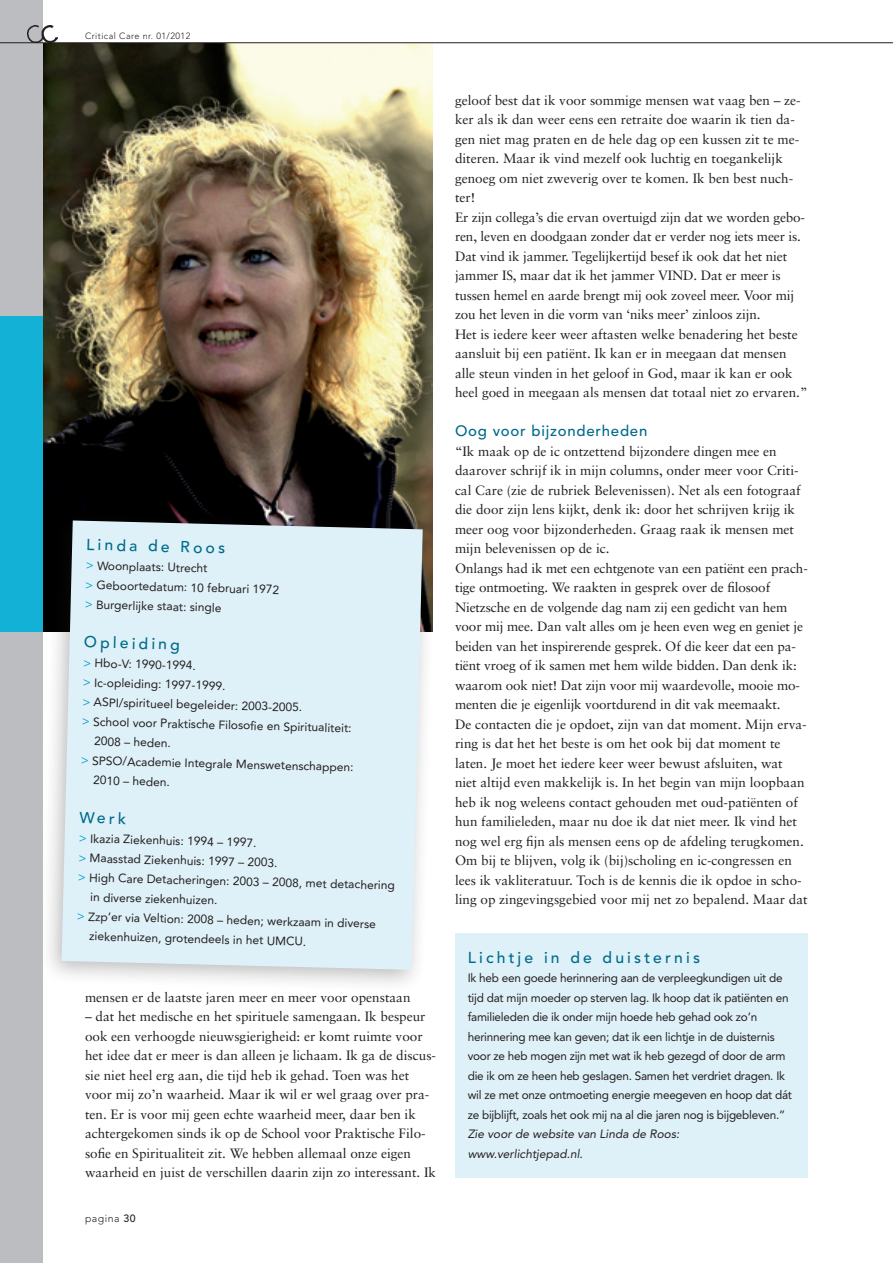
<style>
.page{position:relative;width:893px;height:1263px;background:#fff}
.page>*{position:absolute;margin:0;border:0;box-sizing:border-box;transform-origin:0 0}
._04_Tussenkop{font:500 15.75px "Avenir";color:#006b8b}
._10_Kaderkop{font:500 15.75px "Avenir";letter-spacing:.2em;color:#006b8b}
._04_Tussenkop-2{font:500 15px "Avenir";letter-spacing:.05em;color:#006b8b}
.Standaard{font:13.5px/19.5px "Sabon";color:#231f20}
.Kader_los_plat{font:12px/19.5px "Avenir";letter-spacing:-.02em;color:#231f20}
.Kader_los_plat-2{font:italic 12px "Avenir";color:#231f20}
.t1{font:300 10.5px "Avenir";letter-spacing:.05em;color:#231f20}
.t2{font:300 9px "Avenir";letter-spacing:.05em;color:#231f20}
.s1{color:#009bc8}
.s2{font-weight:500}
</style>
<div class="page">
<img style="left:43px;top:43px;width:389px;height:462px">
<div style="left:455px;top:933px;width:353px;height:245px;background:#dff1f8"></div>
<div style="left:0;top:0;width:43px;height:1263px;background:#bcbdc0"></div>
<div style="left:0;top:316px;width:43px;height:315px;background:#14b1d6"></div>
<img style="left:28px;top:26px;width:29px;height:16px">
<hr style="left:0;top:42px;width:893px;height:1px;background:#231f20">
<div style="left:38px;top:505px;width:398px;height:487px;background:#231f20;opacity:.3"></div>
<div style="left:62px;top:520px;width:361px;height:450px;background:#dff1f8"></div>
<p class="t2" style="left:85px;top:30px;width:107px">Critical Care nr. 01/2012</p>
<p class="_04_Tussenkop" style="left:87px;top:536px;width:140px;rotate:1deg">Linda de Roos</p>
<p class="Kader_los_plat" style="left:86px;top:556px;width:123px;rotate:1deg"><span class="s1">&gt;</span> Woonplaats: Utrecht</p>
<p class="Kader_los_plat" style="left:86px;top:576px;width:196px;rotate:1deg"><span class="s1">&gt;</span> Geboortedatum: 10 februari 1972</p>
<p class="Kader_los_plat" style="left:85px;top:595px;width:138px;rotate:1deg"><span class="s1">&gt;</span> Burgerlijke staat: single</p>
<p class="_04_Tussenkop" style="left:84px;top:633px;width:98px;rotate:1deg">Opleiding</p>
<p class="Kader_los_plat" style="left:84px;top:653px;width:114px;rotate:1deg"><span class="s1">&gt;</span> Hbo-V: 1990-1994.</p>
<p class="Kader_los_plat" style="left:83px;top:673px;width:144px;rotate:1deg"><span class="s1">&gt;</span> Ic-opleiding: 1997-1999.</p>
<p class="Kader_los_plat" style="left:83px;top:693px;width:221px;rotate:1deg"><span class="s1">&gt;</span> ASPI/spiritueel begeleider: 2003-2005.</p>
<p class="Kader_los_plat" style="left:95px;top:713px;width:259px;line-height:18.8px;text-indent:-13px;rotate:1deg"><span class="s1">&gt;</span> School voor Praktische Filosofi e en Spiritualiteit:<br>2008 – heden.</p>
<p class="Kader_los_plat" style="left:94px;top:752px;width:262px;line-height:18.8px;text-indent:-13px;rotate:1deg"><span class="s1">&gt;</span> SPSO/Academie Integrale Menswetenschappen:<br>2010 – heden.</p>
<p class="_04_Tussenkop" style="left:80px;top:808px;width:48px;rotate:1deg">Werk</p>
<p class="Kader_los_plat" style="left:79px;top:829px;width:179px;rotate:1deg"><span class="s1">&gt;</span> Ikazia Ziekenhuis: 1994 – 1997.</p>
<p class="Kader_los_plat" style="left:79px;top:849px;width:201px;rotate:1deg"><span class="s1">&gt;</span> Maasstad Ziekenhuis: 1997 – 2003.</p>
<p class="Kader_los_plat" style="left:91px;top:869px;width:306px;line-height:18.9px;text-indent:-13px;rotate:1deg"><span class="s1">&gt;</span> High Care Detacheringen: 2003 – 2008, met detachering in diverse ziekenhuizen.</p>
<p class="Kader_los_plat" style="left:90px;top:908px;width:288px;text-indent:-13px;rotate:1deg"><span class="s1">&gt;</span> Zzp’er via Veltion: 2008 – heden; werkzaam in diverse ziekenhuizen, grotendeels in het UMCU.</p>
<p class="Standaard" style="left:85px;top:987px;width:327px">mensen er de laatste jaren meer en meer voor openstaan</p>
<p class="Standaard" style="left:85px;top:1006px;width:353px">– dat het medische en het spirituele samengaan. Ik bespeur ook een verhoogde nieuwsgierigheid: er komt ruimte voor het idee dat er meer is dan alleen je lichaam. Ik ga de discus&shy;sie niet heel erg aan, die tijd heb ik gehad. Toen was het voor mij zo’n waarheid. Maar ik wil er wel graag over pra&shy;ten. Er is voor mij geen echte waarheid meer, daar ben ik achtergekomen sinds ik op de School voor Praktische Filo&shy;sofie en Spiritualiteit zit. We hebben allemaal onze eigen waarheid en juist de verschillen daarin zijn zo interessant. Ik</p>
<p class="t1" style="left:85px;top:1212px;width:52px">pagina <span class="s2">30</span></p>
<p class="Standaard" style="left:455px;top:90px;width:347px">geloof best dat ik voor sommige mensen wat vaag ben – ze&shy;ker als ik dan weer eens een retraite doe waarin ik tien da&shy;gen niet mag praten en de hele dag op een kussen zit te me&shy;diteren. Maar ik vind mezelf ook luchtig en toegankelijk genoeg om niet zweverig over te komen. Ik ben best nuch&shy;ter!</p>
<p class="Standaard" style="left:455px;top:207px;width:352px">Er zijn collega’s die ervan overtuigd zijn dat we worden gebo&shy;ren, leven en doodgaan zonder dat er verder nog iets meer is.<br>Dat vind ik jammer. Tegelijkertijd besef ik ook dat het niet jammer IS, maar dat ik het jammer VIND. Dat er meer is tussen hemel en aarde brengt mij ook zoveel meer. Voor mij zou het leven in die vorm van ‘niks meer’ zinloos zijn.</p>
<p class="Standaard" style="left:455px;top:324px;width:354px">Het is iedere keer weer aftasten welke benadering het beste aansluit bij een patiënt. Ik kan er in meegaan dat mensen alle steun vinden in het geloof in God, maar ik kan er ook heel goed in meegaan als mensen dat totaal niet zo ervaren.”</p>
<p class="_04_Tussenkop-2" style="left:455px;top:422px;width:194px">Oog voor bijzonderheden</p>
<p class="Standaard" style="left:455px;top:441px;width:347px">“Ik maak op de ic ontzettend bijzondere dingen mee en daarover schrijf ik in mijn columns, onder meer voor Criti&shy;cal Care (zie de rubriek Belevenissen). Net als een fotograaf die door zijn lens kijkt, denk ik: door het schrijven krijg ik meer oog voor bijzonderheden. Graag raak ik mensen met mijn belevenissen op de ic.</p>
<p class="Standaard" style="left:455px;top:558px;width:354px">Onlangs had ik met een echtgenote van een patiënt een prach&shy;tige ontmoeting. We raakten in gesprek over de filosoof Nietzsche en de volgende dag nam zij een gedicht van hem voor mij mee. Dan valt alles om je heen even weg en geniet je beiden van het inspirerende gesprek. Of die keer dat een pa&shy;tiënt vroeg of ik samen met hem wilde bidden. Dan denk ik: waarom ook niet! Dat zijn voor mij waardevolle, mooie mo&shy;menten die je eigenlijk voortdurend in dit vak meemaakt.</p>
<p class="Standaard" style="left:455px;top:714px;width:353px">De contacten die je opdoet, zijn van dat moment. Mijn erva&shy;ring is dat het het beste is om het ook bij dat moment te laten. Je moet het iedere keer weer bewust afsluiten, wat niet altijd even makkelijk is. In het begin van mijn loopbaan heb ik nog weleens contact gehouden met oud-patiënten of hun familieleden, maar nu doe ik dat niet meer. Ik vind het nog wel erg fijn als mensen eens op de afdeling terugkomen.</p>
<p class="Standaard" style="left:455px;top:850px;width:354px">Om bij te blijven, volg ik (bij)scholing en ic-congressen en lees ik vakliteratuur. Toch is de kennis die ik opdoe in scho&shy;ling op zingevingsgebied voor mij net zo bepalend. Maar dat</p>
<p class="_10_Kaderkop" style="left:468px;top:948px;width:234px">Lichtje in de duisternis</p>
<p class="Kader_los_plat" style="left:468px;top:968px;width:326px">Ik heb een goede herinnering aan de verpleegkundigen uit de tijd dat mijn moeder op sterven lag. Ik hoop dat ik patiënten en familieleden die ik onder mijn hoede heb gehad ook zo’n herinnering mee kan geven; dat ik een lichtje in de duisternis voor ze heb mogen zijn met wat ik heb gezegd of door de arm die ik om ze heen heb geslagen. Samen het verdriet dragen. Ik wil ze met onze ontmoeting energie meegeven en hoop dat dát ze bijblijft, zoals het ook mij na al die jaren nog is bijgebleven.”</p>
<p class="Kader_los_plat-2" style="left:468px;top:1127px;width:213px">Zie voor de website van Linda de Roos:</p>
<p class="Kader_los_plat-2" style="left:468px;top:1146px;width:117px">www.verlichtjepad.nl.</p>
</div>
